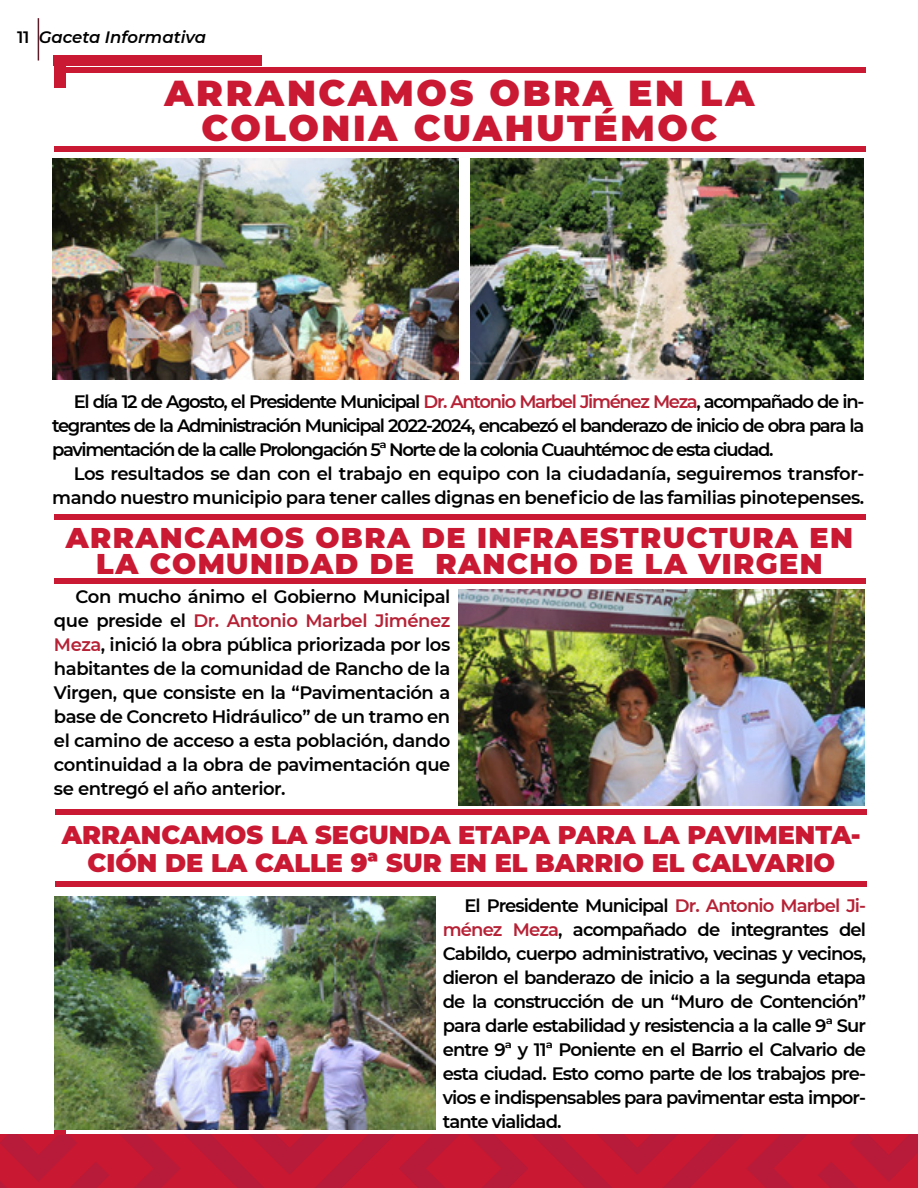
<style>
.page{position:relative;width:918px;height:1188px;background:#fff}
.page>*{position:absolute;margin:0;border:0;box-sizing:border-box;transform-origin:0 0}
.t1{font:900 36px/34.5px "Montserrat";letter-spacing:.075em;color:#ca1933;text-align:center}
.t2{font:900 28.5px/25.5px "Montserrat";letter-spacing:.05em;color:#ca1933;text-align:center}
.t3{font:900 25.5px/28.5px "Montserrat";color:#ca1933;text-align:center}
.t4{font:600 18px/24px "Montserrat";letter-spacing:-.025em;color:#000;text-align:justify}
.t5{font:italic 600 16.5px "Montserrat";color:#000}
.s1{font-style:normal}
.s2{color:#b62135}
</style>
<div class="page">
<div style="left:54px;top:146px;width:811px;height:6px;background:#ca1933"></div>
<div style="left:54px;top:578px;width:811px;height:6px;background:#ca1933"></div>
<div style="left:55px;top:881px;width:812px;height:6px;background:#ca1933"></div>
<div style="left:54px;top:67px;width:811px;height:5px;background:#ca1933"></div>
<div style="left:54px;top:514px;width:811px;height:6px;background:#ca1933"></div>
<div style="left:55px;top:809px;width:812px;height:6px;background:#ca1933"></div>
<svg style="left:0;top:1134px;width:918px;height:54px;background:#c21934"></svg>
<div style="left:54px;top:55px;width:208px;height:11px;background:#ca1933"></div>
<div style="left:54px;top:55px;width:12px;height:33px;background:#ca1933"></div>
<div style="left:54px;top:1102px;width:12px;height:33px;background:#ca1933"></div>
<hr style="left:38px;top:18px;width:1px;height:43px;background:#5a1b29">
<img style="left:54px;top:896px;width:382px;height:234px">
<img style="left:471px;top:158px;width:393px;height:222px">
<img style="left:52px;top:158px;width:407px;height:222px">
<img style="left:459px;top:589px;width:405px;height:216px">
<p class="t5" style="left:17px;top:25px;width:191px"><span class="s1">11</span> Gaceta Informativa</p>
<h1 class="t1" style="left:165px;top:74px;width:591px">ARRANCAMOS OBRA EN LA<br>COLONIA CUAHUTÉMOC</h1>
<p class="t4" style="left:52px;top:389px;width:814px;text-indent:22px">El día 12 de Agosto, el Presidente Municipal <span class="s2">Dr. Antonio Marbel Jiménez Meza</span>, acompañado de in&shy;tegrantes de la Administración Municipal 2022-2024, encabezó el banderazo de inicio de obra para la pavimentación de la calle Prolongación 5ª Norte de la colonia Cuauhtémoc de esta ciudad.</p>
<p class="t4" style="left:52px;top:461px;width:814px;text-align:right">Los resultados se dan con el trabajo en equipo con la ciudadanía, seguiremos transfor&shy;mando nuestro municipio para tener calles dignas en beneficio de las familias pinotepenses.</p>
<h2 class="t2" style="left:66px;top:524px;width:789px">ARRANCAMOS OBRA DE INFRAESTRUCTURA EN<br>LA COMUNIDAD DE RANCHO DE LA VIRGEN</h2>
<p class="t4" style="left:54px;top:584px;width:398px;text-indent:22px">Con mucho ánimo el Gobierno Municipal que preside el <span class="s2">Dr. Antonio Marbel Jiménez Meza</span>, inició la obra pública priorizada por los habitantes de la comunidad de Rancho de la Virgen, que consiste en la “Pavimentación a base de Concreto Hidráulico” de un tramo en el camino de acceso a esta población, dando continuidad a la obra de pavimentación que se entregó el año anterior.</p>
<h3 class="t3" style="left:62px;top:819px;width:801px">ARRANCAMOS LA SEGUNDA ETAPA PARA LA PAVIMENTA-<br>CIÓN DE LA CALLE 9ª SUR EN EL BARRIO EL CALVARIO</h3>
<p class="t4" style="left:443px;top:892px;width:425px;text-indent:22px">El Presidente Municipal <span class="s2">Dr. Antonio Marbel Ji&shy;ménez Meza</span>, acompañado de integrantes del Cabildo, cuerpo administrativo, vecinas y vecinos, dieron el banderazo de inicio a la segunda etapa de la construcción de un “Muro de Contención” para darle estabilidad y resistencia a la calle 9ª Sur entre 9ª y 11ª Poniente en el Barrio el Calvario de esta ciudad. Esto como parte de los trabajos pre&shy;vios e indispensables para pavimentar esta impor&shy;tante vialidad.</p>
</div>
